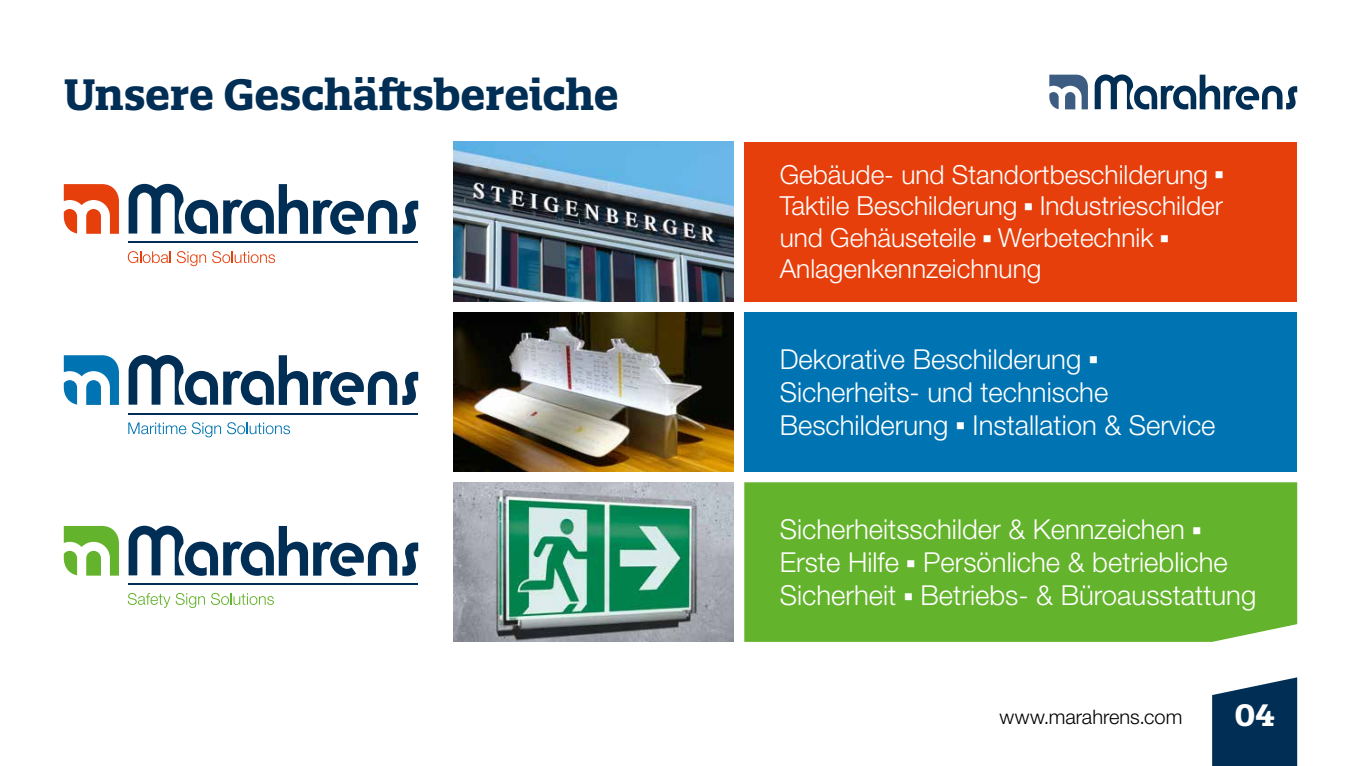
<style>
.page{position:relative;width:1361px;height:766px;background:#fff}
.page>*{position:absolute;margin:0;border:0;box-sizing:border-box;transform-origin:0 0}
.t1{font:700 42.5px "Quatro Slab";letter-spacing:-.005em;color:#002e55}
.t2{font:700 30px "Quatro Slab";color:#fff}
.t3{font:300 27.5px/33px "Helvetica Neue LT Pro";color:#fff}
.t4{font:300 26.25px/31.5px "Helvetica Neue LT Pro";color:#fff}
.t5{font:300 20px "Helvetica Neue LT Pro";color:#000}
.t6{font:7.5px "Zapf Dingbats IT Cby BT";color:#fff}
</style>
<div class="page">
<div style="left:744px;top:312px;width:553px;height:159px;background:#0074b2"></div>
<div style="left:744px;top:482px;width:553px;height:159px;background:#64b32c"></div>
<div style="left:744px;top:142px;width:553px;height:159px;background:#e73f0c"></div>
<img style="left:454px;top:312px;width:279px;height:159px">
<img style="left:454px;top:482px;width:279px;height:159px">
<img style="left:454px;top:142px;width:279px;height:159px">
<svg style="left:1212px;top:677px;width:85px;height:88px;background:#1b4467"></svg>
<svg style="left:64px;top:184px;width:55px;height:50px"></svg>
<svg style="left:129px;top:184px;width:289px;height:50px"></svg>
<hr style="left:128px;top:242px;width:290px;height:1px;background:#002e55">
<svg style="left:128px;top:251px;width:43px;height:12px"></svg>
<svg style="left:177px;top:251px;width:29px;height:15px"></svg>
<svg style="left:212px;top:251px;width:63px;height:12px"></svg>
<svg style="left:64px;top:355px;width:55px;height:50px"></svg>
<svg style="left:129px;top:355px;width:289px;height:50px"></svg>
<hr style="left:128px;top:413px;width:290px;height:1px;background:#002e55">
<svg style="left:128px;top:422px;width:58px;height:12px"></svg>
<svg style="left:192px;top:422px;width:29px;height:15px"></svg>
<svg style="left:227px;top:422px;width:63px;height:12px"></svg>
<svg style="left:64px;top:526px;width:55px;height:49px"></svg>
<svg style="left:129px;top:525px;width:289px;height:51px"></svg>
<hr style="left:128px;top:583px;width:290px;height:1px;background:#002e55">
<svg style="left:128px;top:592px;width:77px;height:16px"></svg>
<svg style="left:211px;top:592px;width:63px;height:12px"></svg>
<svg style="left:1049px;top:75px;width:39px;height:34px"></svg>
<svg style="left:1094px;top:74px;width:203px;height:36px"></svg>
<h1 class="t1" style="left:64px;top:67px;width:556px">Unsere Geschäftsbereiche</h1>
<p class="t4" style="left:780px;top:158px;width:430px">Gebäude- und Standortbeschilderung</p>
<p class="t6" style="left:1215px;top:171px;width:9px">■</p>
<p class="t4" style="left:780px;top:189px;width:445px">Taktile Beschilderung ■ Industrieschilder und Gehäuseteile ■ Werbetechnik</p>
<p class="t6" style="left:1160px;top:234px;width:9px">■</p>
<p class="t4" style="left:780px;top:252px;width:263px">Anlagenkennzeichnung</p>
<p class="t3" style="left:780px;top:341px;width:303px">Dekorative Beschilderung</p>
<p class="t6" style="left:1089px;top:356px;width:9px">■</p>
<p class="t3" style="left:780px;top:374px;width:437px">Sicherheits- und technische<br>Beschilderung ■ Installation &amp; Service</p>
<p class="t3" style="left:780px;top:512px;width:406px">Sicherheitsschilder &amp; Kennzeichen</p>
<p class="t6" style="left:1193px;top:526px;width:9px">■</p>
<p class="t3" style="left:780px;top:545px;width:478px">Erste Hilfe ■ Persönliche &amp; betriebliche<br>Sicherheit ■ Betriebs- &amp; Büroausstattung</p>
<p class="t5" style="left:999px;top:704px;width:184px">www.marahrens.com</p>
<p class="t2" style="left:1234px;top:696px;width:42px">04</p>
</div>
